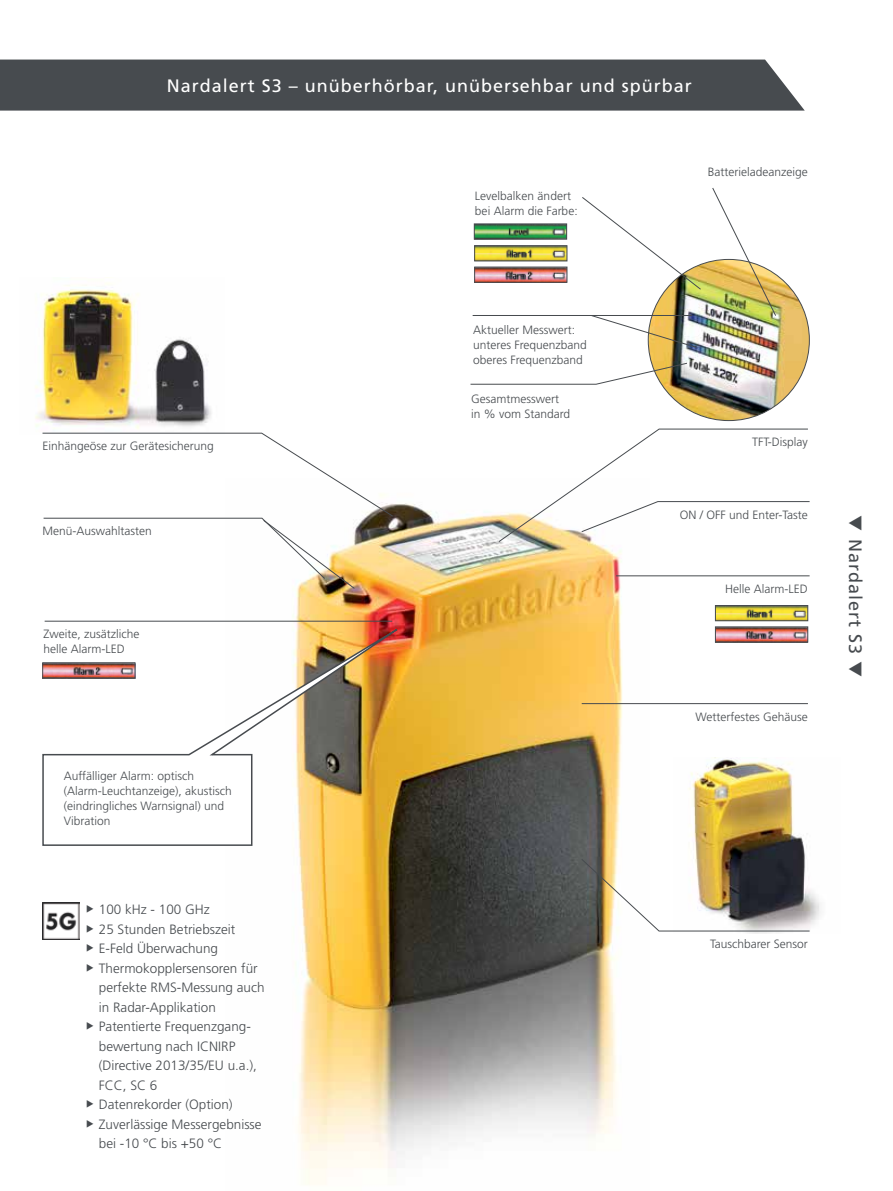
<style>
.page{position:relative;width:893px;height:1191px;background:#fff}
.page>*{position:absolute;margin:0;border:0;box-sizing:border-box;transform-origin:0 0}
.t1{font:18px "Frutiger";letter-spacing:.055em;color:#fff}
.t2{font:18px "Frutiger";letter-spacing:.055em;color:#474b4f}
.t3{font:300 13.5px/19.5px "Frutiger";color:#474b4f}
.t4{font:300 12px/15px "Frutiger";color:#474b4f}
</style>
<div class="page">
<img style="left:673px;top:757px;width:148px;height:176px">
<img style="left:35px;top:283px;width:177px;height:146px">
<div style="left:0;top:60px;width:805px;height:51px;background:#474b4f"></div>
<img style="left:296px;top:503px;width:353px;height:682px">
<hr style="left:582px;top:703px;width:226px;height:1px;background:#474b4f">
<svg style="left:581px;top:858px;width:229px;height:73px"></svg>
<hr style="left:616px;top:575px;width:194px;height:1px;background:#474b4f">
<svg style="left:498px;top:428px;width:312px;height:114px"></svg>
<img style="left:42px;top:599px;width:403px;height:247px">
<img style="left:42px;top:902px;width:37px;height:37px">
<img style="left:648px;top:259px;width:161px;height:161px;border-radius:81px">
<img style="left:476px;top:226px;width:89px;height:11px">
<div style="left:474px;top:224px;width:93px;height:15px;border:1px solid #474b4f"></div>
<img style="left:476px;top:247px;width:89px;height:12px">
<div style="left:474px;top:245px;width:93px;height:16px;border:1px solid #474b4f"></div>
<img style="left:476px;top:269px;width:89px;height:11px">
<div style="left:474px;top:267px;width:93px;height:15px;border:1px solid #474b4f"></div>
<hr style="left:473px;top:315px;width:219px;height:1px;background:#474b4f">
<svg style="left:582px;top:197px;width:120px;height:93px"></svg>
<svg style="left:591px;top:315px;width:106px;height:33px"></svg>
<svg style="left:470px;top:362px;width:218px;height:23px"></svg>
<img style="left:712px;top:188px;width:65px;height:129px">
<svg style="left:42px;top:432px;width:352px;height:157px"></svg>
<img style="left:45px;top:664px;width:88px;height:12px">
<div style="left:43px;top:662px;width:92px;height:16px;border:1px solid #474b4f"></div>
<img style="left:717px;top:607px;width:89px;height:12px">
<div style="left:715px;top:605px;width:93px;height:16px;border:1px solid #474b4f"></div>
<img style="left:717px;top:628px;width:89px;height:12px">
<div style="left:715px;top:626px;width:93px;height:16px;border:1px solid #474b4f"></div>
<h1 class="t1" style="left:167px;top:75px;width:526px">Nardalert S3 – unüberhörbar, unübersehbar und spürbar</h1>
<p class="t4" style="left:475px;top:188px;width:104px">Levelbalken ändert bei Alarm die Farbe:</p>
<p class="t4" style="left:708px;top:165px;width:101px">Batterieladeanzeige</p>
<p class="t4" style="left:43px;top:438px;width:173px">Einhängeöse zur Gerätesicherung</p>
<p class="t4" style="left:43px;top:523px;width:111px">Menü-Auswahltasten</p>
<p class="t4" style="left:44px;top:626px;width:97px">Zweite, zusätzliche helle Alarm-LED</p>
<p class="t4" style="left:64px;top:768px;width:169px">Auffälliger Alarm: optisch (Alarm-Leuchtanzeige), akustisch (eindringliches Warnsignal) und<br>Vibration</p>
<p class="t3" style="left:86px;top:899px;width:125px">◆ 100 kHz - 100 GHz</p>
<p class="t3" style="left:86px;top:919px;width:151px">◆ 25 Stunden Betriebszeit</p>
<p class="t3" style="left:86px;top:938px;width:134px">◆ E-Feld Überwachung</p>
<p class="t3" style="left:99px;top:958px;width:167px;text-indent:-13px">◆ Thermokopplersensoren für perfekte RMS-Messung auch in Radar-Applikation</p>
<p class="t3" style="left:99px;top:1016px;width:160px;text-indent:-13px">◆ Patentierte Frequenzgang&shy;bewertung nach ICNIRP (Directive 2013/35/EU u.a.),<br>FCC, SC 6</p>
<p class="t3" style="left:86px;top:1094px;width:148px">◆ Datenrekorder (Option)</p>
<p class="t3" style="left:99px;top:1114px;width:164px;text-indent:-13px">◆ Zuverlässige Messergebnisse bei -10 °C bis +50 °C</p>
<p class="t4" style="left:473px;top:322px;width:115px">Aktueller Messwert: unteres Frequenzband oberes Frequenzband</p>
<p class="t4" style="left:471px;top:391px;width:101px">Gesamtmesswert in % vom Standard</p>
<p class="t4" style="left:752px;top:434px;width:57px">TFT-Display</p>
<p class="t4" style="left:680px;top:507px;width:130px">ON / OFF und Enter-Taste</p>
<p class="t4" style="left:725px;top:581px;width:84px">Helle Alarm-LED</p>
<p class="t4" style="left:695px;top:709px;width:114px">Wetterfestes Gehäuse</p>
<h1 class="t2" style="left:866px;top:515px;width:163px;rotate:90deg">▼ Nardalert S3 ▼</h1>
<p class="t4" style="left:710px;top:936px;width:99px">Tauschbarer Sensor</p>
</div>
